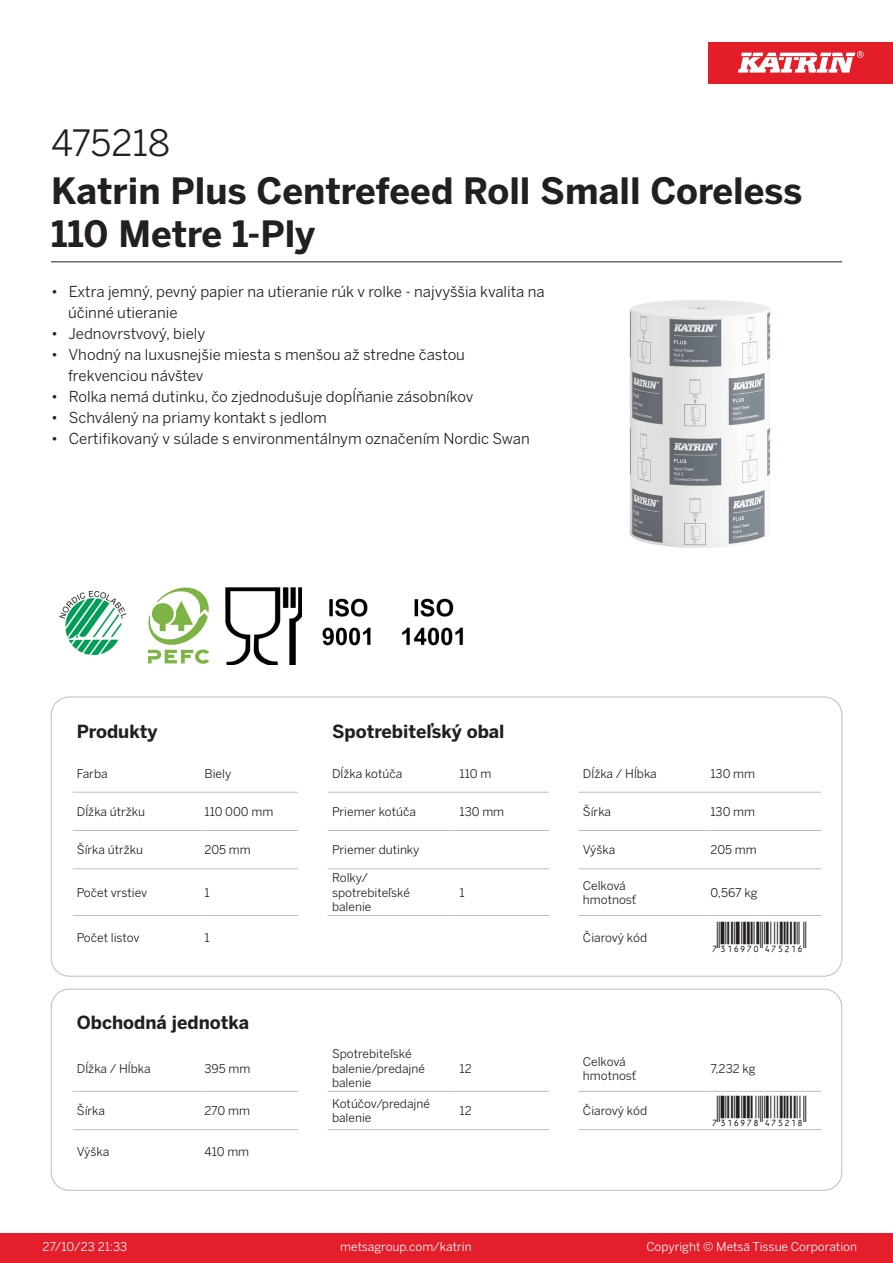
<style>
.page{position:relative;width:893px;height:1263px;background:#fff}
.page>*{position:absolute;margin:0;border:0;box-sizing:border-box;transform-origin:0 0}
.Product_Name{font:700 36px/43.2px "Benton Sans";color:#231f20}
.External_material_co{font:36px "Benton Sans";color:#231f20}
.T_EAN{font:30px "Viisas EAN Matala";color:#231f20}
.T_TableHeader{font:700 18px "Benton Sans";color:#231f20}
.MarketingBullets{font:15px/21px "Benton Sans";color:#231f20}
.T_TableBody{font:12px/14.4px "Benton Sans";color:#231f20}
.t1{font:12px "Benton Sans";color:#fff}
</style>
<div class="page">
<div style="left:0;top:1233px;width:893px;height:30px;background:#e41e2b"></div>
<div style="left:708px;top:43px;width:185px;height:41px;background:#e31e28"></div>
<svg style="left:738px;top:51px;width:126px;height:22px"></svg>
<hr style="left:73px;top:792px;width:127px;height:1px;background:#bcbdc0">
<hr style="left:200px;top:792px;width:98px;height:1px;background:#bcbdc0">
<hr style="left:328px;top:792px;width:127px;height:1px;background:#bcbdc0">
<hr style="left:455px;top:792px;width:94px;height:1px;background:#bcbdc0">
<hr style="left:579px;top:792px;width:127px;height:1px;background:#bcbdc0">
<hr style="left:706px;top:792px;width:115px;height:1px;background:#bcbdc0">
<hr style="left:73px;top:830px;width:127px;height:1px;background:#bcbdc0">
<hr style="left:200px;top:830px;width:98px;height:1px;background:#bcbdc0">
<hr style="left:328px;top:830px;width:127px;height:1px;background:#bcbdc0">
<hr style="left:455px;top:830px;width:94px;height:1px;background:#bcbdc0">
<hr style="left:579px;top:830px;width:127px;height:1px;background:#bcbdc0">
<hr style="left:706px;top:830px;width:115px;height:1px;background:#bcbdc0">
<hr style="left:73px;top:868px;width:127px;height:1px;background:#bcbdc0">
<hr style="left:200px;top:868px;width:98px;height:1px;background:#bcbdc0">
<hr style="left:328px;top:868px;width:127px;height:1px;background:#bcbdc0">
<hr style="left:455px;top:868px;width:94px;height:1px;background:#bcbdc0">
<hr style="left:579px;top:868px;width:127px;height:1px;background:#bcbdc0">
<hr style="left:706px;top:868px;width:115px;height:1px;background:#bcbdc0">
<hr style="left:73px;top:915px;width:127px;height:1px;background:#bcbdc0">
<hr style="left:200px;top:915px;width:98px;height:1px;background:#bcbdc0">
<hr style="left:328px;top:915px;width:127px;height:1px;background:#bcbdc0">
<hr style="left:455px;top:915px;width:94px;height:1px;background:#bcbdc0">
<hr style="left:579px;top:915px;width:127px;height:1px;background:#bcbdc0">
<hr style="left:706px;top:915px;width:115px;height:1px;background:#bcbdc0">
<hr style="left:73px;top:1091px;width:127px;height:1px;background:#bcbdc0">
<hr style="left:200px;top:1091px;width:98px;height:1px;background:#bcbdc0">
<hr style="left:328px;top:1091px;width:127px;height:1px;background:#bcbdc0">
<hr style="left:455px;top:1091px;width:94px;height:1px;background:#bcbdc0">
<hr style="left:579px;top:1091px;width:127px;height:1px;background:#bcbdc0">
<hr style="left:706px;top:1091px;width:115px;height:1px;background:#bcbdc0">
<hr style="left:73px;top:1129px;width:127px;height:1px;background:#bcbdc0">
<hr style="left:200px;top:1129px;width:98px;height:1px;background:#bcbdc0">
<hr style="left:328px;top:1129px;width:127px;height:1px;background:#bcbdc0">
<hr style="left:455px;top:1129px;width:94px;height:1px;background:#bcbdc0">
<hr style="left:579px;top:1129px;width:127px;height:1px;background:#bcbdc0">
<hr style="left:706px;top:1129px;width:115px;height:1px;background:#bcbdc0">
<div style="left:51px;top:989px;width:791px;height:201px;border:1px solid #bcbdc0;border-radius:18px"></div>
<img style="left:629px;top:300px;width:142px;height:248px">
<img style="left:59px;top:590px;width:68px;height:66px">
<img style="left:147px;top:587px;width:63px;height:77px">
<img style="left:225px;top:587px;width:77px;height:77px">
<img style="left:322px;top:598px;width:49px;height:48px">
<img style="left:402px;top:598px;width:61px;height:48px">
<hr style="left:51px;top:261px;width:791px;height:1px;background:#231f20">
<p class="External_material_co" style="left:51px;top:121px;width:120px">475218</p>
<p class="Product_Name" style="left:51px;top:170px;width:753px">Katrin Plus Centrefeed Roll Small Coreless<br>110 Metre 1-Ply</p>
<p class="MarketingBullets" style="left:68px;top:281px;width:478px;text-indent:-17px">• Extra jemný, pevný papier na utieranie rúk v rolke - najvyššia kvalita na účinné utieranie</p>
<p class="MarketingBullets" style="left:51px;top:323px;width:156px">• Jednovrstvový, biely</p>
<p class="MarketingBullets" style="left:68px;top:344px;width:398px;text-indent:-17px">• Vhodný na luxusnejšie miesta s menšou až stredne častou frekvenciou návštev</p>
<p class="MarketingBullets" style="left:51px;top:386px;width:424px">• Rolka nemá dutinku, čo zjednodušuje dopĺňanie zásobníkov</p>
<p class="MarketingBullets" style="left:51px;top:407px;width:277px">• Schválený na priamy kontakt s jedlom</p>
<p class="MarketingBullets" style="left:51px;top:428px;width:480px">• Certifikovaný v súlade s environmentálnym označením Nordic Swan</p>
<p class="T_TableHeader" style="left:77px;top:720px;width:82px">Produkty</p>
<p class="T_TableHeader" style="left:332px;top:720px;width:174px">Spotrebiteľský obal</p>
<p class="T_TableBody" style="left:77px;top:766px;width:32px">Farba</p>
<p class="T_TableBody" style="left:204px;top:766px;width:28px">Biely</p>
<p class="T_TableBody" style="left:332px;top:766px;width:72px">Dĺžka kotúča</p>
<p class="T_TableBody" style="left:460px;top:766px;width:33px">110 m</p>
<p class="T_TableBody" style="left:583px;top:766px;width:75px">Dĺžka / Hĺbka</p>
<p class="T_TableBody" style="left:710px;top:766px;width:46px">130 mm</p>
<p class="T_TableBody" style="left:77px;top:804px;width:70px">Dĺžka útržku</p>
<p class="T_TableBody" style="left:204px;top:804px;width:70px">110 000 mm</p>
<p class="T_TableBody" style="left:332px;top:804px;width:85px">Priemer kotúča</p>
<p class="T_TableBody" style="left:460px;top:804px;width:46px">130 mm</p>
<p class="T_TableBody" style="left:583px;top:804px;width:30px">Šírka</p>
<p class="T_TableBody" style="left:710px;top:804px;width:46px">130 mm</p>
<p class="T_TableBody" style="left:77px;top:843px;width:68px">Šírka útržku</p>
<p class="T_TableBody" style="left:204px;top:843px;width:48px">205 mm</p>
<p class="T_TableBody" style="left:332px;top:843px;width:89px">Priemer dutinky</p>
<p class="T_TableBody" style="left:583px;top:843px;width:34px">Výška</p>
<p class="T_TableBody" style="left:710px;top:843px;width:48px">205 mm</p>
<p class="T_TableBody" style="left:77px;top:885px;width:72px">Počet vrstiev</p>
<p class="T_TableBody" style="left:204px;top:885px;width:7px">1</p>
<p class="T_TableBody" style="left:332px;top:871px;width:38px">Rolky/</p>
<p class="T_TableBody" style="left:332px;top:885px;width:79px">spotrebiteľské balenie</p>
<p class="T_TableBody" style="left:460px;top:885px;width:7px">1</p>
<p class="T_TableBody" style="left:583px;top:878px;width:44px">Celková</p>
<p class="T_TableBody" style="left:583px;top:892px;width:55px">hmotnosť</p>
<p class="T_TableBody" style="left:710px;top:885px;width:48px">0,567 kg</p>
<p class="T_TableBody" style="left:77px;top:930px;width:64px">Počet listov</p>
<p class="T_TableBody" style="left:204px;top:930px;width:7px">1</p>
<p class="T_TableBody" style="left:583px;top:930px;width:66px">Čiarový kód</p>
<p class="T_EAN" style="left:710px;top:921px;width:97px">*7316970475216*</p>
<p class="T_TableHeader" style="left:77px;top:1011px;width:174px">Obchodná jednotka</p>
<p class="T_TableBody" style="left:77px;top:1061px;width:75px">Dĺžka / Hĺbka</p>
<p class="T_TableBody" style="left:204px;top:1061px;width:48px">395 mm</p>
<p class="T_TableBody" style="left:332px;top:1047px;width:94px">Spotrebiteľské balenie/predajné balenie</p>
<p class="T_TableBody" style="left:460px;top:1061px;width:14px">12</p>
<p class="T_TableBody" style="left:583px;top:1054px;width:44px">Celková</p>
<p class="T_TableBody" style="left:583px;top:1068px;width:55px">hmotnosť</p>
<p class="T_TableBody" style="left:710px;top:1061px;width:47px">7,232 kg</p>
<p class="T_TableBody" style="left:77px;top:1104px;width:30px">Šírka</p>
<p class="T_TableBody" style="left:204px;top:1104px;width:47px">270 mm</p>
<p class="T_TableBody" style="left:332px;top:1096px;width:99px">Kotúčov/predajné balenie</p>
<p class="T_TableBody" style="left:460px;top:1104px;width:14px">12</p>
<p class="T_TableBody" style="left:583px;top:1104px;width:66px">Čiarový kód</p>
<p class="T_EAN" style="left:710px;top:1095px;width:97px">*7316978475218*</p>
<p class="T_TableBody" style="left:77px;top:1144px;width:34px">Výška</p>
<p class="T_TableBody" style="left:204px;top:1144px;width:46px">410 mm</p>
<p class="t1" style="left:43px;top:1239px;width:86px">27/10/23 21:33</p>
<p class="t1" style="left:340px;top:1239px;width:133px">metsagroup.com/katrin</p>
<p class="t1" style="left:646px;top:1239px;width:212px">Copyright © Metsä Tissue Corporation</p>
</div>
